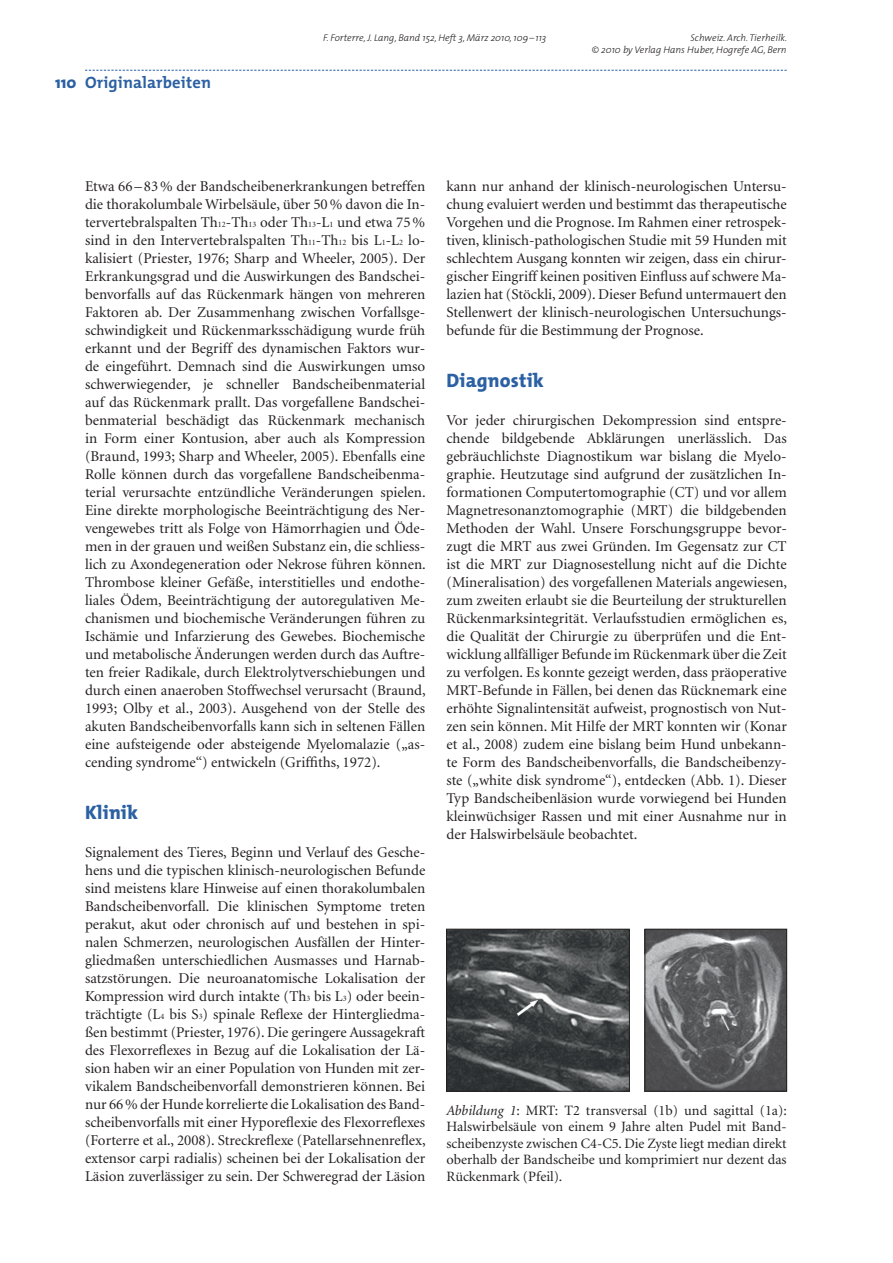
<style>
.page{position:relative;width:893px;height:1263px;background:#fff}
.page>*{position:absolute;margin:0;border:0;box-sizing:border-box;transform-origin:0 0}
.t1{font:800 19.5px "The Mix";letter-spacing:.01em;color:#2b60a3}
.t2{font:700 16.5px "The Mix";letter-spacing:.01em;color:#2b60a3}
.t3{font:15px/18px "Minion";color:#231f20;text-align:justify}
.t4{font:14.25px/16.5px "Minion";color:#231f20;text-align:justify}
.t5{font:italic 300 9.75px/12px "The Mix";color:#231f20;text-align:right}
.s1{font-weight:800}
.s2{font-size:8.25px}
.s3{font-style:italic}
</style>
<div class="page">
<svg style="left:85px;top:70px;width:702px;height:1px"></svg>
<img style="left:647px;top:931px;width:138px;height:158px">
<div style="left:645px;top:929px;width:142px;height:162px;border:1px solid #231f20"></div>
<img style="left:448px;top:931px;width:180px;height:158px">
<div style="left:446px;top:929px;width:184px;height:162px;border:1px solid #231f20"></div>
<p class="t2" style="left:55px;top:75px;width:157px"><span class="s1">110</span> Originalarbeiten</p>
<p class="t5" style="left:323px;top:32px;width:225px">F. Forterre, J. Lang, Band 152, Heft 3, März 2010, 109 – 113</p>
<p class="t5" style="left:592px;top:32px;width:197px">Schweiz. Arch. Tierheilk.<br>© 2010 by Verlag Hans Huber, Hogrefe AG, Bern</p>
<p class="t3" style="left:85px;top:179px;width:342px">Etwa 66 – 83 % der Bandscheibenerkrankungen betreffen die thorakolumbale Wirbelsäule, über 50 % davon die In&shy;tervertebralspalten Th<span class="s2">12</span>-Th<span class="s2">13</span> oder Th<span class="s2">13</span>-L<span class="s2">1</span> und etwa 75 % sind in den Intervertebralspalten Th<span class="s2">11</span>-Th<span class="s2">12</span> bis L<span class="s2">1</span>-L<span class="s2">2</span> lo&shy;kalisiert (Priester, 1976; Sharp and Wheeler, 2005). Der Erkrankungsgrad und die Auswirkungen des Bandschei&shy;benvorfalls auf das Rückenmark hängen von mehreren Faktoren ab. Der Zusammenhang zwischen Vorfallsge&shy;schwindigkeit und Rückenmarksschädigung wurde früh erkannt und der Begriff des dynamischen Faktors wur&shy;de eingeführt. Demnach sind die Auswirkungen umso schwerwiegender, je schneller Bandscheibenmaterial auf das Rückenmark prallt. Das vorgefallene Bandschei&shy;benmaterial beschädigt das Rückenmark mechanisch in Form einer Kontusion, aber auch als Kompression (Braund, 1993; Sharp and Wheeler, 2005). Ebenfalls eine Rolle können durch das vorgefallene Bandscheibenma&shy;terial verursachte entzündliche Veränderungen spielen.<br>Eine direkte morphologische Beeinträchtigung des Ner&shy;vengewebes tritt als Folge von Hämorrhagien und Öde&shy;men in der grauen und weißen Substanz ein, die schliess&shy;lich zu Axon degeneration oder Nekrose führen können.<br>Thrombose kleiner Gefäße, interstitielles und endothe&shy;liales Ödem, Beeinträchtigung der autoregulativen Me&shy;chanismen und biochemische Veränderungen führen zu Ischämie und Infarzierung des Gewebes. Biochemische und metabolische Änderungen werden durch das Auftre&shy;ten freier Radikale, durch Elektrolytverschiebungen und durch einen anaeroben Stoffwechsel verursacht (Braund, 1993; Olby et al., 2003). Ausgehend von der Stelle des akuten Bandscheibenvorfalls kann sich in seltenen Fällen eine aufsteigende oder absteigende Myelomalazie („as&shy;cending syndrome“) entwickeln (Griffiths, 1972).</p>
<h1 class="t1" style="left:85px;top:803px;width:55px">Klinik</h1>
<p class="t3" style="left:85px;top:845px;width:342px">Signalement des Tieres, Beginn und Verlauf des Gesche&shy;hens und die typischen klinisch-neurologischen Befunde sind meistens klare Hinweise auf einen thorakolumbalen Bandscheibenvorfall. Die klinischen Symptome treten perakut, akut oder chronisch auf und bestehen in spi&shy;nalen Schmerzen, neurologischen Ausfällen der Hinter&shy;gliedmaßen unterschiedlichen Ausmasses und Harnab&shy;satzstörungen. Die neuroanatomische Lokalisation der Kompression wird durch intakte (Th<span class="s2">3</span> bis L<span class="s2">3</span>) oder beein&shy;trächtigte (L<span class="s2">4</span> bis S<span class="s2">3</span>) spinale Reflexe der Hintergliedma&shy;ßen bestimmt (Priester, 1976). Die geringere Aussagekraft des Flexorreflexes in Bezug auf die Lokalisation der Lä&shy;sion haben wir an einer Population von Hunden mit zer&shy;vikalem Bandscheibenvorfall demonstrieren können. Bei nur 66 % der Hunde korrelierte die Lokalisation des Band&shy;scheibenvorfalls mit einer Hyporeflexie des Flexorreflexes (Forterre et al., 2008). Streckreflexe (Patellarsehnenreflex, extensor carpi radialis) scheinen bei der Lokalisation der Läsion zuverlässiger zu sein. Der Schweregrad der Läsion</p>
<p class="t3" style="left:446px;top:179px;width:342px">kann nur anhand der klinisch-neurologischen Untersu&shy;chung evaluiert werden und bestimmt das therapeutische Vorgehen und die Prognose. Im Rahmen einer retrospek&shy;tiven, klinisch-pathologischen Studie mit 59 Hunden mit schlechtem Ausgang konnten wir zeigen, dass ein chirur&shy;gischer Eingriff keinen positiven Einfluss auf schwere Ma&shy;lazien hat (Stöckli, 2009). Dieser Befund untermauert den Stellenwert der klinisch-neurologischen Untersuchungs&shy;befunde für die Bestimmung der Prognose.</p>
<h1 class="t1" style="left:446px;top:371px;width:99px">Diagnostik</h1>
<p class="t3" style="left:446px;top:413px;width:342px">Vor jeder chirurgischen Dekompression sind entspre&shy;chende bildgebende Abklärungen unerlässlich. Das gebräuchlichste Diagnostikum war bislang die Myelo&shy;graphie. Heutzutage sind aufgrund der zusätzlichen In&shy;formationen Computertomographie (CT) und vor allem Magnetresonanztomographie (MRT) die bildgebenden Methoden der Wahl. Unsere Forschungsgruppe bevor&shy;zugt die MRT aus zwei Gründen. Im Gegensatz zur CT ist die MRT zur Diagnosestellung nicht auf die Dichte (Mineralisation) des vorgefallenen Materials angewiesen, zum zweiten erlaubt sie die Beurteilung der strukturellen Rückenmarksintegrität. Verlaufsstudien ermöglichen es, die Qualität der Chirurgie zu überprüfen und die Ent&shy;wicklung allfälliger Befunde im Rückenmark über die Zeit zu verfolgen. Es konnte gezeigt werden, dass präoperative MRT-Befunde in Fällen, bei denen das Rücknemark eine erhöhte Signalintensität aufweist, prognostisch von Nut&shy;zen sein können. Mit Hilfe der MRT konnten wir (Konar et al., 2008) zudem eine bislang beim Hund unbekann&shy;te Form des Bandscheibenvorfalls, die Bandscheibenzy&shy;ste („white disk syndrome“), entdecken (Abb. 1). Dieser Typ Bandscheibenläsion wurde vorwiegend bei Hunden kleinwüchsiger Rassen und mit einer Ausnahme nur in der Halswirbelsäule beobachtet.</p>
<p class="t4" style="left:446px;top:1103px;width:342px"><span class="s3">Abbildung 1</span>: MRT: T2 transversal (1b) und sagittal (1a):<br>Halswirbelsäule von einem 9 Jahre alten Pudel mit Band&shy;scheibenzyste zwischen C4-C5. Die Zyste liegt median direkt oberhalb der Bandscheibe und komprimiert nur dezent das Rückenmark (Pfeil).</p>
</div>
